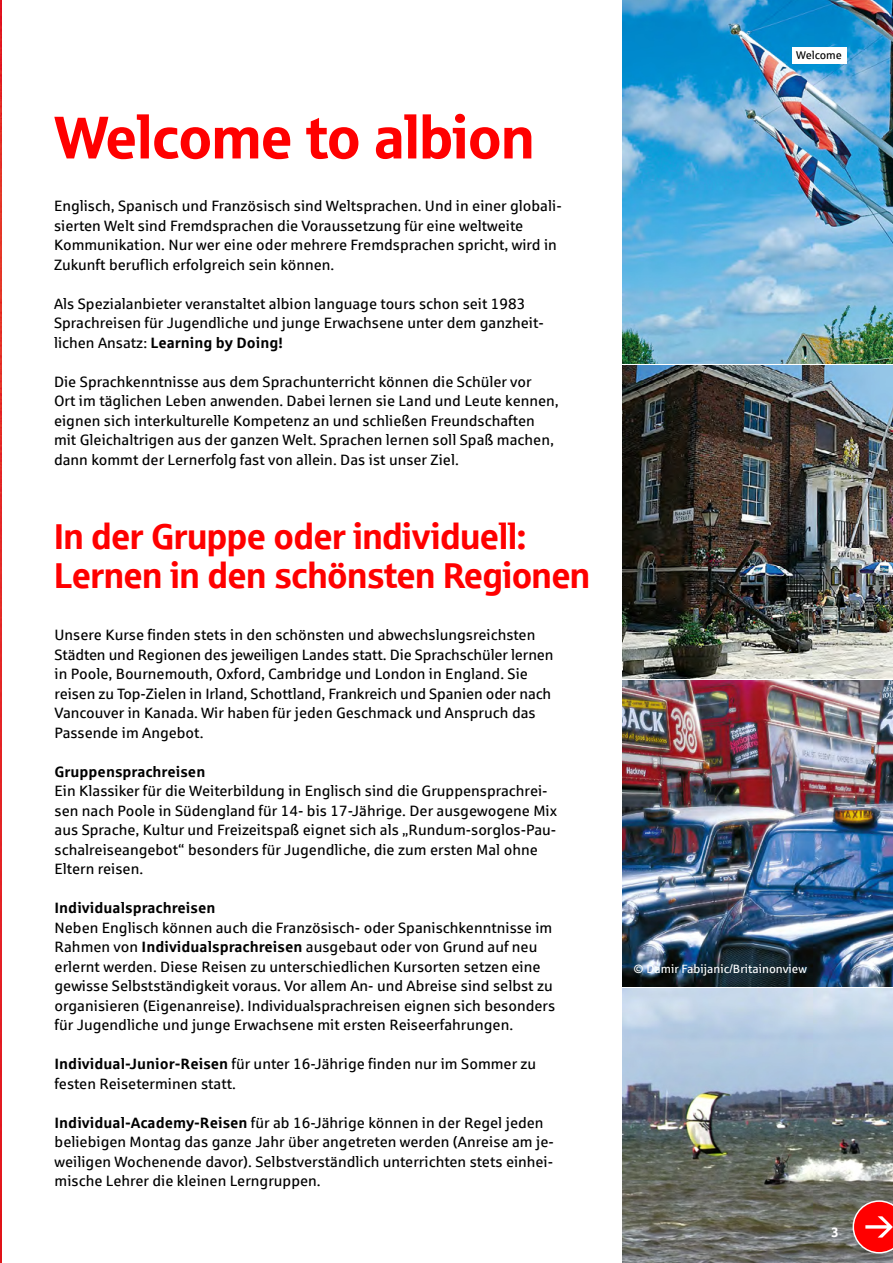
<style>
.page{position:relative;width:893px;height:1263px;background:#fff}
.page>*{position:absolute;margin:0;border:0;box-sizing:border-box;transform-origin:0 0}
.t1{font:60px "Sparkasse Head";color:#f00}
.t2{font:36px/38.8px "Sparkasse Head";color:#f00}
.t3{font:15px/19.5px "Sparkasse Rg";color:#000}
.t4{font:700 15px "Sparkasse Rg";color:#000}
.t5{font:700 13.5px "Sparkasse Rg";color:#fff}
.t6{font:12px "Sparkasse Rg";color:#fff}
.t7{font:11.25px "Sparkasse Rg";color:#000}
.s1{font-weight:700}
</style>
<div class="page">
<img style="left:0;top:0;width:1px;height:1263px">
<img style="left:623px;top:366px;width:270px;height:313px">
<img style="left:623px;top:0;width:270px;height:363px">
<img style="left:623px;top:681px;width:270px;height:305px">
<img style="left:623px;top:988px;width:270px;height:275px">
<div style="left:792px;top:47px;width:54px;height:17px;background:#fff"></div>
<svg style="left:853px;top:1200px;width:40px;height:53px;background:#e83836"></svg>
<h1 class="t1" style="left:54px;top:113px;width:482px">Welcome to albion</h1>
<p class="t3" style="left:54px;top:198px;width:509px">Englisch, Spanisch und Französisch sind Weltsprachen. Und in einer globali&shy;sierten Welt sind Fremdsprachen die Voraussetzung für eine weltweite Kommunikation. Nur wer eine oder mehrere Fremdsprachen spricht, wird in Zukunft beruflich erfolgreich sein können.</p>
<p class="t3" style="left:54px;top:295px;width:491px">Als Spezialanbieter veranstaltet albion language tours schon seit 1983<br>Sprachreisen für Jugendliche und junge Erwachsene unter dem ganzheit&shy;lichen Ansatz: <span class="s1">Learning by Doing!</span></p>
<p class="t3" style="left:54px;top:373px;width:506px">Die Sprachkenntnisse aus dem Sprachunterricht können die Schüler vor<br>Ort im täglichen Leben anwenden. Dabei lernen sie Land und Leute kennen, eignen sich interkulturelle Kompetenz an und schließen Freundschaften mit Gleichaltrigen aus der ganzen Welt. Sprachen lernen soll Spaß machen, dann kommt der Lernerfolg fast von allein. Das ist unser Ziel.</p>
<h2 class="t2" style="left:55px;top:520px;width:537px">In der Gruppe oder individuell:<br>Lernen in den schönsten Regionen</h2>
<p class="t3" style="left:55px;top:627px;width:500px">Unsere Kurse finden stets in den schönsten und abwechslungsreichsten Städten und Regionen des jeweiligen Landes statt. Die Sprachschüler lernen in Poole, Bournemouth, Oxford, Cambridge und London in England. Sie reisen zu Top-Zielen in Irland, Schottland, Frankreich und Spanien oder nach Vancouver in Kanada. Wir haben für jeden Geschmack und Anspruch das Passende im Angebot.</p>
<p class="t4" style="left:55px;top:766px;width:152px">Gruppensprachreisen</p>
<p class="t3" style="left:55px;top:783px;width:504px">Ein Klassiker für die Weiterbildung in Englisch sind die Gruppensprachrei&shy;sen nach Poole in Südengland für 14- bis 17-Jährige. Der ausgewogene Mix aus Sprache, Kultur und Freizeitspaß eignet sich als „Rundum-sorglos-Pau&shy;schalreiseangebot“ besonders für Jugendliche, die zum ersten Mal ohne Eltern reisen.</p>
<p class="t4" style="left:55px;top:902px;width:162px">Individualsprachreisen</p>
<p class="t3" style="left:55px;top:919px;width:502px">Neben Englisch können auch die Französisch- oder Spanischkenntnisse im Rahmen von <span class="s1">Individualsprachreisen</span> ausgebaut oder von Grund auf neu erlernt werden. Diese Reisen zu unterschiedlichen Kursorten setzen eine gewisse Selbstständigkeit voraus. Vor allem An- und Abreise sind selbst zu organisieren (Eigenanreise). Individualsprachreisen eignen sich besonders für Jugendliche und junge Erwachsene mit ersten Reiseerfahrungen.</p>
<p class="t3" style="left:55px;top:1056px;width:483px"><span class="s1">Individual-Junior-Reisen</span> für unter 16-Jährige finden nur im Sommer zu festen Reiseterminen statt.</p>
<p class="t3" style="left:55px;top:1114px;width:501px"><span class="s1">Individual-Academy-Reisen</span> für ab 16-Jährige können in der Regel jeden beliebigen Montag das ganze Jahr über angetreten werden (Anreise am je&shy;weiligen Wochenende davor). Selbstverständlich unterrichten stets einhei&shy;mische Lehrer die kleinen Lerngruppen.</p>
<p class="t7" style="left:796px;top:51px;width:47px">Welcome</p>
<p class="t6" style="left:633px;top:964px;width:175px">© Damir Fabijanic/Britainonview</p>
<p class="t5" style="left:831px;top:1227px;width:9px">3</p>
</div>
